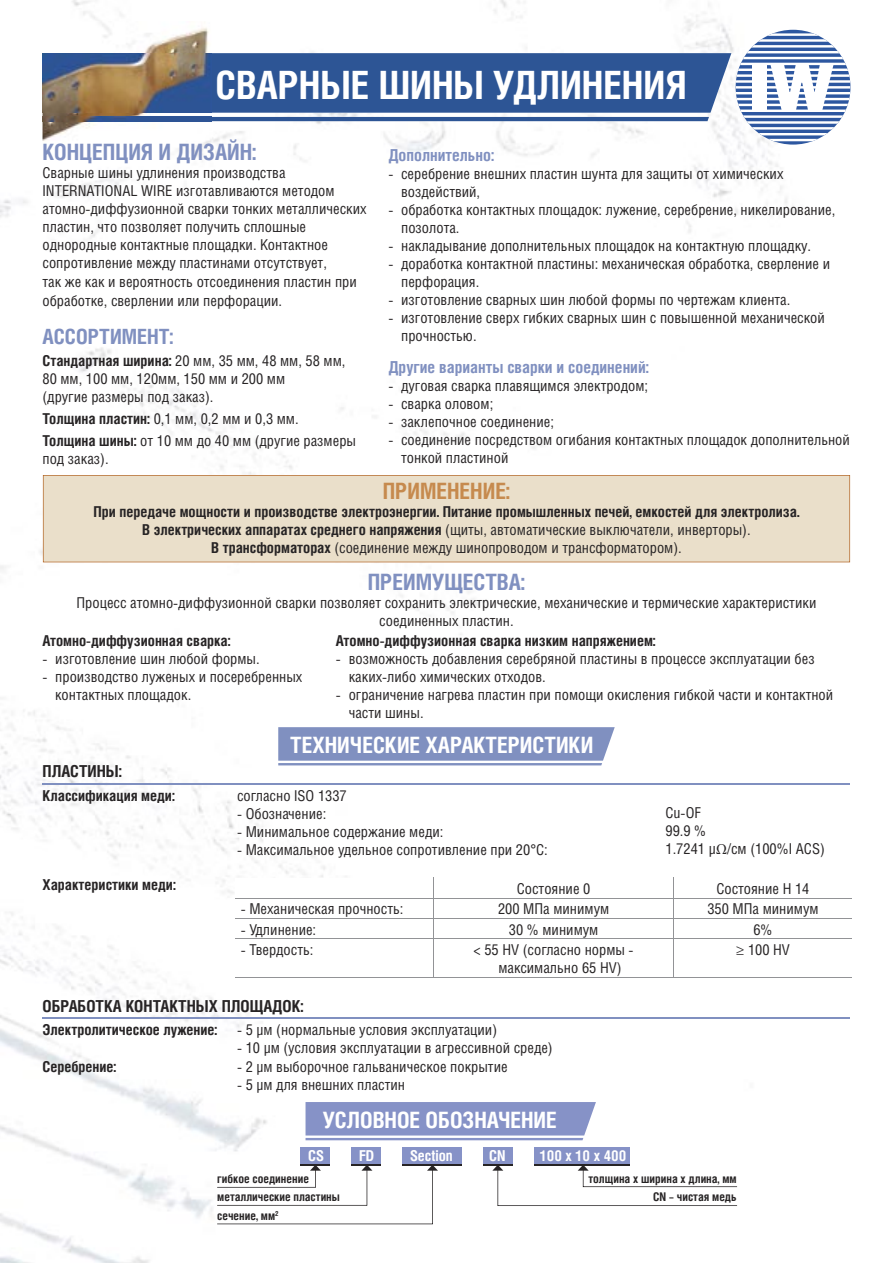
<style>
.page{position:relative;width:893px;height:1263px;background:#fff}
.page>*{position:absolute;margin:0;border:0;box-sizing:border-box;transform-origin:0 0}
.t1{font:700 39px "Helios Cond";color:#fff}
.t2{font:700 22.5px "Helios Cond C";color:#fff}
.t3{font:700 22.5px "Helios Cond C";color:#8090c0}
.t4{font:700 22.5px "Helios Cond C";color:#c68a4e}
.t5{font:700 21px "Helios Cond C";color:#8090c0}
.t6{font:700 16.5px "Helios Cond C";color:#8090c0}
.t7{font:700 16.5px "Helios Cond C";color:#272425}
.t8{font:15px/18px "Helios Cond C";color:#272425}
.t9{font:700 15px/18px "Helios Cond C";color:#272425;text-align:center}
.t10{font:700 15px "Helios Cond C";color:#fff}
.t11{font:700 12px/18.3px "Helios Cond C";color:#272425;text-align:right}
.s1{font-weight:700}
.s2{font-weight:400}
.s3{font-family:"Minion Pro"}
</style>
<div class="page">
<img style="left:0;top:0;width:851px;height:1263px">
<img style="left:43px;top:21px;width:169px;height:11px">
<img style="left:43px;top:142px;width:169px;height:5px">
<svg style="left:43px;top:32px;width:807px;height:110px"></svg>
<div style="left:43px;top:475px;width:807px;height:87px;background:#eadfca"></div>
<svg style="left:278px;top:727px;width:337px;height:38px;background:#8a99c5"></svg>
<svg style="left:235px;top:940px;width:616px;height:37px"></svg>
<hr style="left:235px;top:939px;width:198px;height:1px;background:#929396">
<hr style="left:433px;top:939px;width:241px;height:1px;background:#929396">
<hr style="left:674px;top:939px;width:178px;height:1px;background:#929396">
<hr style="left:235px;top:977px;width:198px;height:1px;background:#929396">
<hr style="left:433px;top:977px;width:241px;height:1px;background:#929396">
<hr style="left:674px;top:977px;width:178px;height:1px;background:#929396">
<svg style="left:235px;top:878px;width:617px;height:61px"></svg>
<hr style="left:433px;top:939px;width:1px;height:38px;background:#929396">
<hr style="left:674px;top:939px;width:1px;height:38px;background:#929396">
<hr style="left:43px;top:783px;width:807px;height:1px;background:#8090c0">
<hr style="left:43px;top:1017px;width:807px;height:1px;background:#8090c0">
<svg style="left:306px;top:1102px;width:290px;height:38px;background:#8f9acb"></svg>
<div style="left:301px;top:1147px;width:29px;height:17px;background:#8692c7"></div>
<div style="left:403px;top:1147px;width:59px;height:17px;background:#8692c7"></div>
<hr style="left:403px;top:1164px;width:59px;height:1px;background:#272425">
<div style="left:483px;top:1147px;width:30px;height:17px;background:#8692c7"></div>
<hr style="left:483px;top:1164px;width:30px;height:1px;background:#272425">
<div style="left:535px;top:1147px;width:95px;height:17px;background:#8692c7"></div>
<hr style="left:535px;top:1164px;width:95px;height:1px;background:#272425">
<div style="left:352px;top:1147px;width:29px;height:17px;background:#8692c7"></div>
<svg style="left:217px;top:1164px;width:221px;height:60px"></svg>
<svg style="left:492px;top:1165px;width:245px;height:41px"></svg>
<h1 class="t1" style="left:215px;top:62px;width:473px">СВАРНЫЕ ШИНЫ УДЛИНЕНИЯ</h1>
<h2 class="t3" style="left:43px;top:139px;width:216px">КОНЦЕПЦИЯ И ДИЗАЙН:</h2>
<p class="t8" style="left:43px;top:164px;width:326px">Сварные шины удлинения производства INTERNATIONAL WIRE изготавливаются методом атомно-диффузионной сварки тонких металлических пластин, что позволяет получить сплошные однородные контактные площадки. Контактное сопротивление между пластинами отсутствует,<br>так же как и вероятность отсоединения пластин при</p>
<p class="t8" style="left:43px;top:292px;width:241px">обработке, сверлении или перфорации.</p>
<h3 class="t5" style="left:43px;top:324px;width:132px">АССОРТИМЕНТ:</h3>
<p class="t8" style="left:43px;top:351px;width:304px"><span class="s1">Стандартная ширина:</span> 20 мм, 35 мм, 48 мм, 58 мм,<br>80 мм, 100 мм, 120мм, 150 мм и 200 мм<br>(другие размеры под заказ).</p>
<p class="t8" style="left:43px;top:407px;width:315px;line-height:21.9px"><span class="s1">Толщина пластин:</span> 0,1 мм, 0,2 мм и 0,3 мм.<br><span class="s1">Толщина шины:</span> от 10 мм до 40 мм (другие размеры</p>
<p class="t8" style="left:43px;top:449px;width:68px">под заказ).</p>
<p class="t6" style="left:388px;top:145px;width:107px">Дополнительно:</p>
<p class="t8" style="left:401px;top:164px;width:384px;text-indent:-13px">- серебрение внешних пластин шунта для защиты от химических воздействий,</p>
<p class="t8" style="left:401px;top:200px;width:436px;text-indent:-13px">- обработка контактных площадок: лужение, серебрение, никелирование, позолота.</p>
<p class="t8" style="left:388px;top:236px;width:424px">- накладывание дополнительных площадок на контактную площадку.</p>
<p class="t8" style="left:401px;top:254px;width:431px;text-indent:-13px">- доработка контактной пластины: механическая обработка, сверление и перфорация.</p>
<p class="t8" style="left:388px;top:290px;width:404px">- изготовление сварных шин любой формы по чертежам клиента.</p>
<p class="t8" style="left:401px;top:308px;width:425px;text-indent:-13px">- изготовление сверх гибких сварных шин с повышенной механической прочностью.</p>
<p class="t6" style="left:388px;top:357px;width:262px">Другие варианты сварки и соединений:</p>
<p class="t8" style="left:388px;top:377px;width:261px">- дуговая сварка плавящимся электродом;</p>
<p class="t8" style="left:388px;top:395px;width:106px">- сварка оловом;</p>
<p class="t8" style="left:388px;top:413px;width:167px">- заклепочное соединение;</p>
<p class="t8" style="left:401px;top:431px;width:450px;text-indent:-13px">- соединение посредством огибания контактных площадок дополнительной тонкой пластиной</p>
<h2 class="t4" style="left:383px;top:477px;width:129px">ПРИМЕНЕНИЕ:</h2>
<p class="t9" style="left:93px;top:502px;width:708px">При передаче мощности и производстве электроэнергии. Питание промышленных печей, емкостей для электролиза.<br>В электрических аппаратах среднего напряжения <span class="s2">(щиты, автоматические выключатели, инверторы).<br></span>В трансформаторах <span class="s2">(соединение между шинопроводом и трансформатором).</span></p>
<h2 class="t3" style="left:368px;top:569px;width:159px">ПРЕИМУЩЕСТВА:</h2>
<p class="t8" style="left:77px;top:594px;width:741px;text-align:center">Процесс атомно-диффузионной сварки позволяет сохранить электрические, механические и термические характеристики соединенных пластин.</p>
<p class="t9" style="left:43px;top:631px;width:190px">Атомно-диффузионная сварка:</p>
<p class="t8" style="left:43px;top:649px;width:219px">- изготовление шин любой формы.</p>
<p class="t8" style="left:55px;top:667px;width:249px;text-indent:-13px">- производство луженых и посеребренных контактных площадок.</p>
<p class="t9" style="left:336px;top:631px;width:321px">Атомно-диффузионная сварка низким напряжением:</p>
<p class="t8" style="left:349px;top:649px;width:467px;text-indent:-13px">- возможность добавления серебряной пластины в процессе эксплуатации без каких-либо химических отходов.</p>
<p class="t8" style="left:349px;top:685px;width:486px;text-indent:-13px">- ограничение нагрева пластин при помощи окисления гибкой части и контактной части шины.</p>
<h2 class="t2" style="left:290px;top:731px;width:304px">ТЕХНИЧЕСКИЕ ХАРАКТЕРИСТИКИ</h2>
<p class="t7" style="left:43px;top:762px;width:81px">ПЛАСТИНЫ:</p>
<p class="t9" style="left:43px;top:786px;width:134px">Классификация меди:</p>
<p class="t8" style="left:237px;top:786px;width:111px">согласно ISO 1337</p>
<p class="t8" style="left:237px;top:804px;width:91px">- Обозначение:</p>
<p class="t8" style="left:237px;top:822px;width:208px">- Минимальное содержание меди:</p>
<p class="t8" style="left:237px;top:840px;width:312px">- Максимальное удельное сопротивление при 20°С:</p>
<p class="t8" style="left:665px;top:804px;width:161px">Cu-OF<br>99.9 %<br>1.7241 µ<span class="s3">Ω</span>/см (100%I ACS)</p>
<p class="t9" style="left:43px;top:875px;width:135px">Характеристики меди:</p>
<p class="t8" style="left:517px;top:879px;width:75px">Состояние 0</p>
<p class="t8" style="left:716px;top:879px;width:95px">Состояние H 14</p>
<p class="t8" style="left:241px;top:900px;width:164px">- Механическая прочность:</p>
<p class="t8" style="left:498px;top:900px;width:113px">200 МПа минимум</p>
<p class="t8" style="left:707px;top:900px;width:113px">350 МПа минимум</p>
<p class="t8" style="left:241px;top:920px;width:77px">- Удлинение:</p>
<p class="t8" style="left:509px;top:920px;width:91px">30 % минимум</p>
<p class="t8" style="left:753px;top:920px;width:21px">6%</p>
<p class="t8" style="left:241px;top:940px;width:74px">- Твердость:</p>
<p class="t8" style="left:498px;top:940px;width:137px;text-indent:-25px">&lt; 55 HV (согласно нормы - максимально 65 HV)</p>
<p class="t8" style="left:736px;top:940px;width:55px"><span class="s3">≥</span> 100 HV</p>
<p class="t7" style="left:43px;top:996px;width:263px">ОБРАБОТКА КОНТАКТНЫХ ПЛОЩАДОК:</p>
<p class="t9" style="left:43px;top:1020px;width:176px">Электролитическое лужение:</p>
<p class="t8" style="left:237px;top:1020px;width:262px">- 5 µм (нормальные условия эксплуатации)</p>
<p class="t8" style="left:237px;top:1038px;width:317px">- 10 µм (условия эксплуатации в агрессивной среде)</p>
<p class="t9" style="left:43px;top:1057px;width:75px">Серебрение:</p>
<p class="t8" style="left:237px;top:1057px;width:272px">- 2 µм выборочное гальваническое покрытие</p>
<p class="t8" style="left:237px;top:1075px;width:170px">- 5 µм для внешних пластин</p>
<h2 class="t2" style="left:323px;top:1106px;width:236px">УСЛОВНОЕ ОБОЗНАЧЕНИЕ</h2>
<p class="t10" style="left:308px;top:1147px;width:17px">CS</p>
<p class="t10" style="left:359px;top:1147px;width:17px">FD</p>
<p class="t10" style="left:410px;top:1147px;width:44px">Section</p>
<p class="t10" style="left:489px;top:1147px;width:18px">CN</p>
<p class="t10" style="left:540px;top:1147px;width:88px">100 x 10 x 400</p>
<p class="t11" style="left:588px;top:1169px;width:150px">толщина х ширина х длина, мм<br>CN – чистая медь</p>
<p class="t11" style="left:217px;top:1206px;width:63px">сечение, мм<sup>2</sup></p>
<p class="t11" style="left:217px;top:1169px;width:124px;text-align:left">гибкое соединение металлические пластины</p>
</div>
